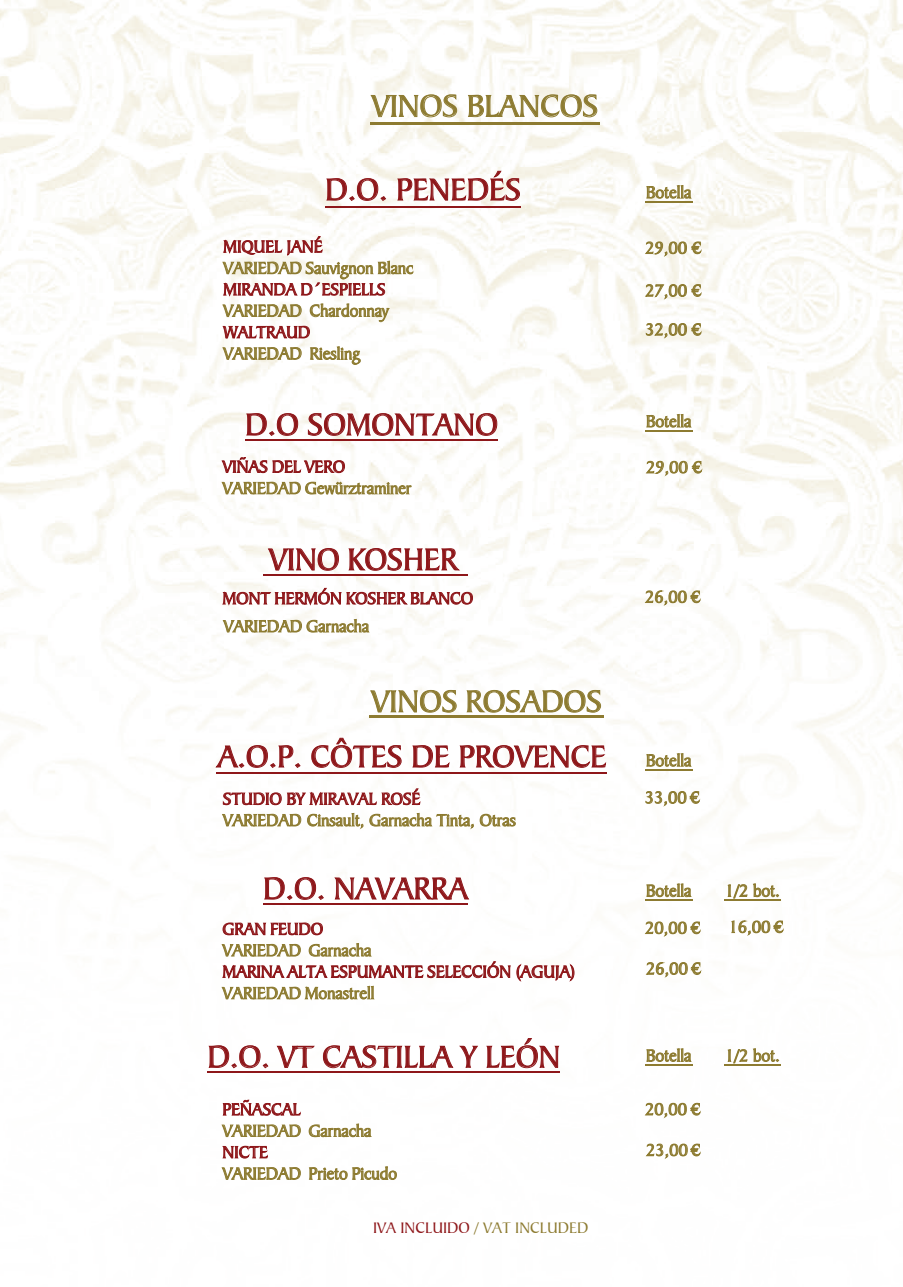
<style>
.page{position:relative;width:903px;height:1287px;background:#fff}
.page>*{position:absolute;margin:0;border:0;box-sizing:border-box;transform-origin:0 0}
.t1{font:32.7px "Baker Signet BT";color:#8e171a}
.t2{font:32.7px "Baker Signet BT";color:#8e171a}
.t3{font:32.7px "Baker Signet BT";color:#8d7b31}
.t4{font:17.85px/38.8px "Baker Signet BT";color:#8d7b31}
.t5{font:17.85px "Baker Signet BT";color:#8e171a}
.t6{font:17.85px/21.5px "Baker Signet BT";color:#8d7b31}
.t7{font:16.35px "Baker Signet BT";color:#8d7b31}
.s1{font-style:inherit}
.s2{color:#8e171a}
</style>
<div class="page">
<img style="left:0;top:0;width:902px;height:1073px">
<hr style="left:369px;top:715px;width:234px;height:2px;background:#8d7b31">
<hr style="left:370px;top:122px;width:229px;height:2px;background:#8d7b31">
<hr style="left:245px;top:439px;width:253px;height:1px;background:#8e171a">
<hr style="left:263px;top:902px;width:205px;height:2px;background:#8e171a">
<hr style="left:207px;top:1070px;width:353px;height:2px;background:#8e171a">
<hr style="left:325px;top:206px;width:196px;height:1px;background:#8e171a">
<hr style="left:645px;top:201px;width:47px;height:1px;background:#8d7b31">
<hr style="left:645px;top:430px;width:47px;height:1px;background:#8d7b31">
<hr style="left:645px;top:899px;width:47px;height:1px;background:#8d7b31">
<hr style="left:723px;top:899px;width:57px;height:1px;background:#8d7b31">
<hr style="left:645px;top:1064px;width:47px;height:1px;background:#8d7b31">
<hr style="left:723px;top:1064px;width:57px;height:1px;background:#8d7b31">
<hr style="left:645px;top:769px;width:47px;height:1px;background:#8d7b31">
<hr style="left:216px;top:772px;width:390px;height:1px;background:#8e171a">
<hr style="left:263px;top:574px;width:205px;height:2px;background:#8e171a">
<h1 class="t3" style="left:371px;top:86px;width:228px">VINOS BLANCOS</h1>
<h1 class="t1" style="left:325px;top:170px;width:197px">D.O. PENEDÉS</h1>
<p class="t5" style="left:223px;top:236px;width:101px">MIQUEL JANÉ</p>
<p class="t4" style="left:223px;top:248px;width:191px">VARIEDAD Sauvignon Blanc</p>
<p class="t5" style="left:223px;top:279px;width:164px">MIRANDA D´ESPIELLS</p>
<p class="t4" style="left:223px;top:291px;width:167px">VARIEDAD Chardonnay</p>
<p class="t5" style="left:223px;top:321px;width:88px">WALTRAUD</p>
<p class="t4" style="left:223px;top:334px;width:138px">VARIEDAD Riesling</p>
<h1 class="t1" style="left:245px;top:405px;width:254px">D.O SOMONTANO</h1>
<p class="t4" style="left:646px;top:173px;width:47px">Botella</p>
<p class="t4" style="left:645px;top:228px;width:57px">29,00 €</p>
<p class="t4" style="left:645px;top:271px;width:57px">27,00 €<br>32,00 €</p>
<p class="t4" style="left:646px;top:402px;width:47px">Botella</p>
<p class="t5" style="left:222px;top:456px;width:124px">VIÑAS DEL VERO</p>
<p class="t4" style="left:646px;top:448px;width:57px">29,00 €</p>
<p class="t4" style="left:222px;top:468px;width:190px"><span class="s1">VARIEDAD</span> Gewürztraminer</p>
<h1 class="t1" style="left:269px;top:540px;width:190px">VINO KOSHER</h1>
<p class="t5" style="left:222px;top:587px;width:252px">MONT HERMÓN KOSHER BLANCO</p>
<p class="t4" style="left:223px;top:606px;width:147px">VARIEDAD Garnacha</p>
<h1 class="t3" style="left:371px;top:681px;width:232px">VINOS ROSADOS</h1>
<h1 class="t2" style="left:217px;top:737px;width:390px">A.O.P. CÔTES DE PROVENCE</h1>
<p class="t6" style="left:223px;top:788px;width:294px"><span class="s2">STUDIO BY MIRAVAL ROSÉ<br></span><span class="s1">VARIEDAD</span> Cinsault, Garnacha Tinta, Otras</p>
<h1 class="t1" style="left:263px;top:868px;width:206px">D.O. NAVARRA</h1>
<p class="t5" style="left:222px;top:918px;width:102px">GRAN FEUDO</p>
<p class="t4" style="left:222px;top:930px;width:150px">VARIEDAD Garnacha</p>
<p class="t5" style="left:222px;top:960px;width:354px">MARINA ALTA ESPUMANTE SELECCIÓN (AGUJA)</p>
<p class="t4" style="left:222px;top:973px;width:153px">VARIEDAD Monastrell</p>
<h1 class="t2" style="left:207px;top:1037px;width:354px"><span class="s1">D.O.</span> VT CASTILLA Y LEÓN</h1>
<p class="t5" style="left:222px;top:1098px;width:80px">PEÑASCAL</p>
<p class="t4" style="left:222px;top:1111px;width:150px">VARIEDAD Garnacha</p>
<p class="t5" style="left:222px;top:1141px;width:47px">NICTE</p>
<p class="t4" style="left:222px;top:1153px;width:176px">VARIEDAD Prieto Picudo</p>
<p class="t7" style="left:373px;top:1217px;width:217px"><span class="s2">IVA INCLUIDO</span> / VAT INCLUDED</p>
<p class="t4" style="left:645px;top:577px;width:57px">26,00 €</p>
<p class="t4" style="left:646px;top:741px;width:47px">Botella</p>
<p class="t4" style="left:644px;top:778px;width:56px"><span class="s1">33</span>,00 €</p>
<p class="t4" style="left:646px;top:871px;width:47px">Botella</p>
<p class="t4" style="left:724px;top:871px;width:56px">1/2 bot.</p>
<p class="t4" style="left:645px;top:908px;width:57px">20,00 €</p>
<p class="t4" style="left:646px;top:949px;width:56px">26,00 €</p>
<p class="t4" style="left:728px;top:907px;width:56px">16,00 €</p>
<p class="t4" style="left:646px;top:1036px;width:47px">Botella</p>
<p class="t4" style="left:724px;top:1036px;width:56px">1/2 bot.</p>
<p class="t4" style="left:645px;top:1089px;width:57px">20,00 €</p>
<p class="t4" style="left:646px;top:1130px;width:56px">23,00 €</p>
</div>
